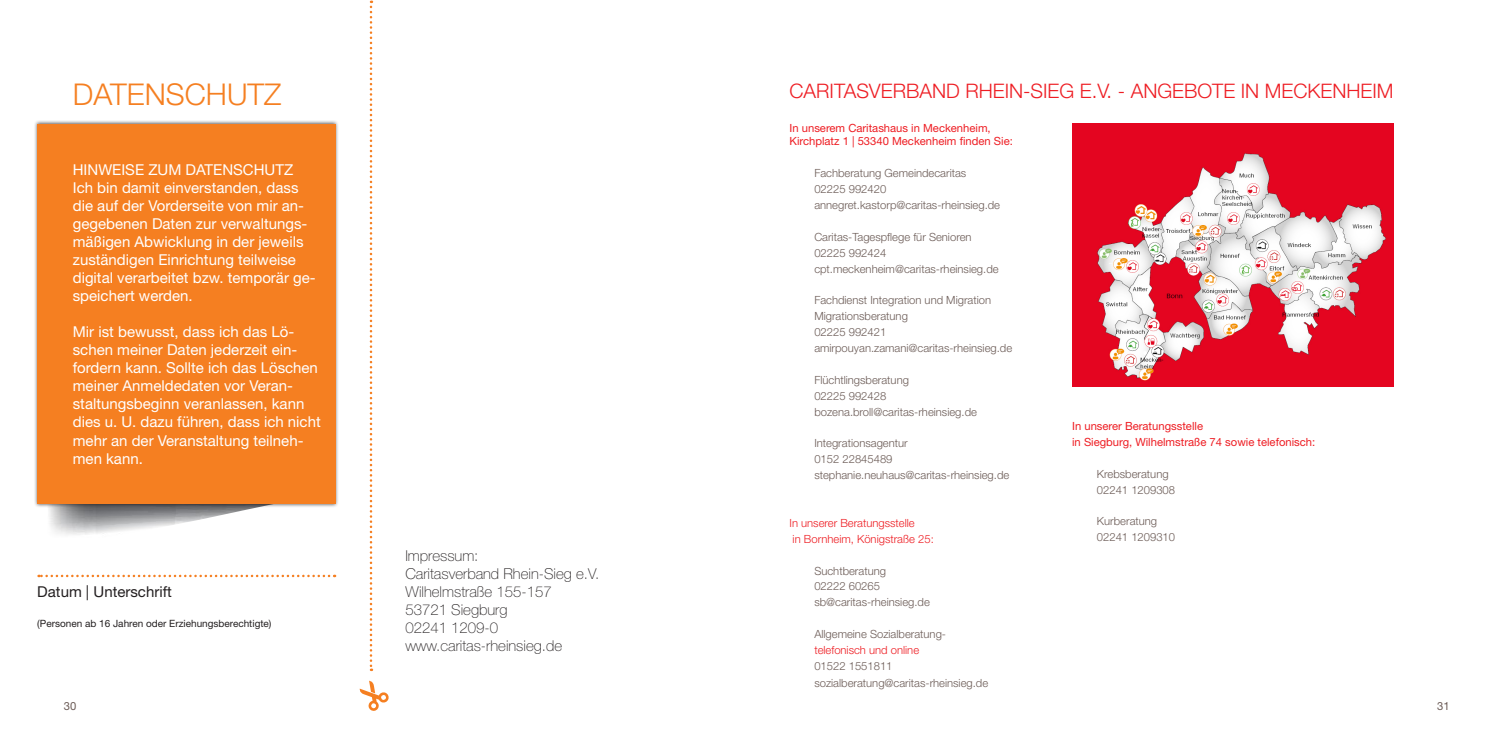
<style>
.page{position:relative;width:1489px;height:745px;background:#fff}
.page>*{position:absolute;margin:0;border:0;box-sizing:border-box;transform-origin:0 0}
.t1{font:300 30px "Helvetica Neue LT Pro";color:#f57f21}
.t2{font:300 20px "Helvetica Neue LT Pro";color:#ee1d23}
.t3{font:15px/18px "Helvetica Neue LT Pro";color:#fff}
.t4{font:100 15px "Helvetica Neue LT Pro";color:#231f20}
.t5{font:15px "Helvetica Neue LT Pro";color:#231f20}
.t6{font:300 11.25px/15.9px "Helvetica Neue LT Pro";color:#6c5c57}
.t7{font:11.25px "Helvetica Neue LT Pro";color:#ee1d23}
.t8{font:300 11.25px "Helvetica Neue LT Pro";color:#ee1d23}
.t9{font:11.25px "Helvetica Neue LT Pro";color:#6c5c57}
.t10{font:10px "Helvetica Neue LT Pro";color:#231f20}
.s1{color:#ee1d23}
</style>
<div class="page">
<img style="left:48px;top:507px;width:211px;height:28px">
<div style="left:33px;top:120px;width:306px;height:387px;background:#231f20;opacity:.75"></div>
<div style="left:37px;top:124px;width:298px;height:379px;background:#f57f21"></div>
<svg style="left:370px;top:1px;width:2px;height:669px"></svg>
<svg style="left:359px;top:680px;width:30px;height:30px"></svg>
<svg style="left:39px;top:574px;width:296px;height:3px"></svg>
<img style="left:1072px;top:124px;width:321px;height:262px">
<p class="t1" style="left:73px;top:76px;width:210px">DATENSCHUTZ</p>
<p class="t2" style="left:789px;top:78px;width:605px">CARITASVERBAND RHEIN-SIEG E.V. - ANGEBOTE IN MECKENHEIM</p>
<p class="t3" style="left:73px;top:160px;width:222px">HINWEISE ZUM DATENSCHUTZ</p>
<p class="t3" style="left:73px;top:178px;width:244px">Ich bin damit einverstanden, dass die auf der Vorderseite von mir an&shy;gegebenen Daten zur verwaltungs&shy;mäßigen Abwicklung in der jeweils zuständigen Einrichtung teilweise digital verarbeitet bzw. temporär ge&shy;speichert werden.</p>
<p class="t3" style="left:73px;top:322px;width:249px">Mir ist bewusst, dass ich das Lö&shy;schen meiner Daten jederzeit ein&shy;fordern kann. Sollte ich das Löschen meiner Anmeldedaten vor Veran&shy;staltungsbeginn veranlassen, kann dies u. U. dazu führen, dass ich nicht mehr an der Veranstaltung teilneh&shy;men kann.</p>
<p class="t5" style="left:37px;top:582px;width:136px">Datum | Unterschrift</p>
<p class="t10" style="left:37px;top:617px;width:236px">(Personen ab 16 Jahren oder Erziehungsberechtigte)</p>
<p class="t4" style="left:405px;top:546px;width:75px">Impressum:</p>
<p class="t4" style="left:405px;top:564px;width:195px">Caritasverband Rhein-Sieg e.V.</p>
<p class="t4" style="left:405px;top:582px;width:148px">Wilhelmstraße 155-157</p>
<p class="t4" style="left:405px;top:600px;width:104px">53721 Siegburg</p>
<p class="t4" style="left:405px;top:618px;width:94px">02241 1209-0</p>
<p class="t4" style="left:405px;top:636px;width:158px">www.caritas-rheinsieg.de</p>
<p class="t7" style="left:789px;top:121px;width:203px">In unserem Caritashaus in Meckenheim,</p>
<p class="t7" style="left:789px;top:134px;width:225px">Kirchplatz 1 | 53340 Meckenheim finden Sie:</p>
<p class="t6" style="left:814px;top:165px;width:153px">Fachberatung Gemeindecaritas</p>
<p class="t6" style="left:814px;top:181px;width:73px">02225 992420</p>
<p class="t6" style="left:814px;top:197px;width:187px">annegret.kastorp@caritas-rheinsieg.de</p>
<p class="t6" style="left:814px;top:228px;width:159px">Caritas-Tagespflege für Senioren</p>
<p class="t6" style="left:814px;top:244px;width:73px">02225 992424</p>
<p class="t6" style="left:814px;top:260px;width:186px">cpt.meckenheim@caritas-rheinsieg.de</p>
<p class="t6" style="left:814px;top:292px;width:178px">Fachdienst Integration und Migration</p>
<p class="t6" style="left:814px;top:308px;width:95px">Migrationsberatung</p>
<p class="t6" style="left:814px;top:324px;width:73px">02225 992421</p>
<p class="t6" style="left:814px;top:339px;width:199px">amirpouyan.zamani@caritas-rheinsieg.de</p>
<p class="t6" style="left:814px;top:371px;width:96px">Flüchtlingsberatung</p>
<p class="t6" style="left:814px;top:387px;width:73px">02225 992428</p>
<p class="t6" style="left:814px;top:403px;width:164px">bozena.broll@caritas-rheinsieg.de</p>
<p class="t6" style="left:814px;top:435px;width:95px">Integrationsagentur</p>
<p class="t6" style="left:814px;top:451px;width:80px">0152 22845489</p>
<p class="t6" style="left:814px;top:466px;width:196px">stephanie.neuhaus@caritas-rheinsieg.de</p>
<p class="t8" style="left:789px;top:515px;width:127px">In unserer Beratungsstelle</p>
<p class="t8" style="left:792px;top:531px;width:143px">in Bornheim, Königstraße 25:</p>
<p class="t6" style="left:814px;top:562px;width:73px">Suchtberatung</p>
<p class="t6" style="left:814px;top:578px;width:67px">02222 60265</p>
<p class="t6" style="left:814px;top:593px;width:117px">sb@caritas-rheinsieg.de</p>
<p class="t6" style="left:814px;top:625px;width:133px">Allgemeine Sozialberatung&shy;<span class="s1">telefonisch und online</span></p>
<p class="t6" style="left:814px;top:657px;width:80px">01522 1551811</p>
<p class="t6" style="left:814px;top:674px;width:175px">sozialberatung@caritas-rheinsieg.de</p>
<p class="t7" style="left:1072px;top:419px;width:132px">In unserer Beratungsstelle</p>
<p class="t7" style="left:1072px;top:434px;width:245px">in Siegburg, Wilhelmstraße 74 sowie telefonisch:</p>
<p class="t6" style="left:1096px;top:465px;width:80px">Krebsberatung<br>02241 1209308</p>
<p class="t6" style="left:1096px;top:513px;width:62px">Kurberatung</p>
<p class="t6" style="left:1096px;top:528px;width:80px">02241 1209310</p>
<p class="t9" style="left:64px;top:698px;width:14px">30</p>
<p class="t9" style="left:1436px;top:698px;width:14px">31</p>
</div>
